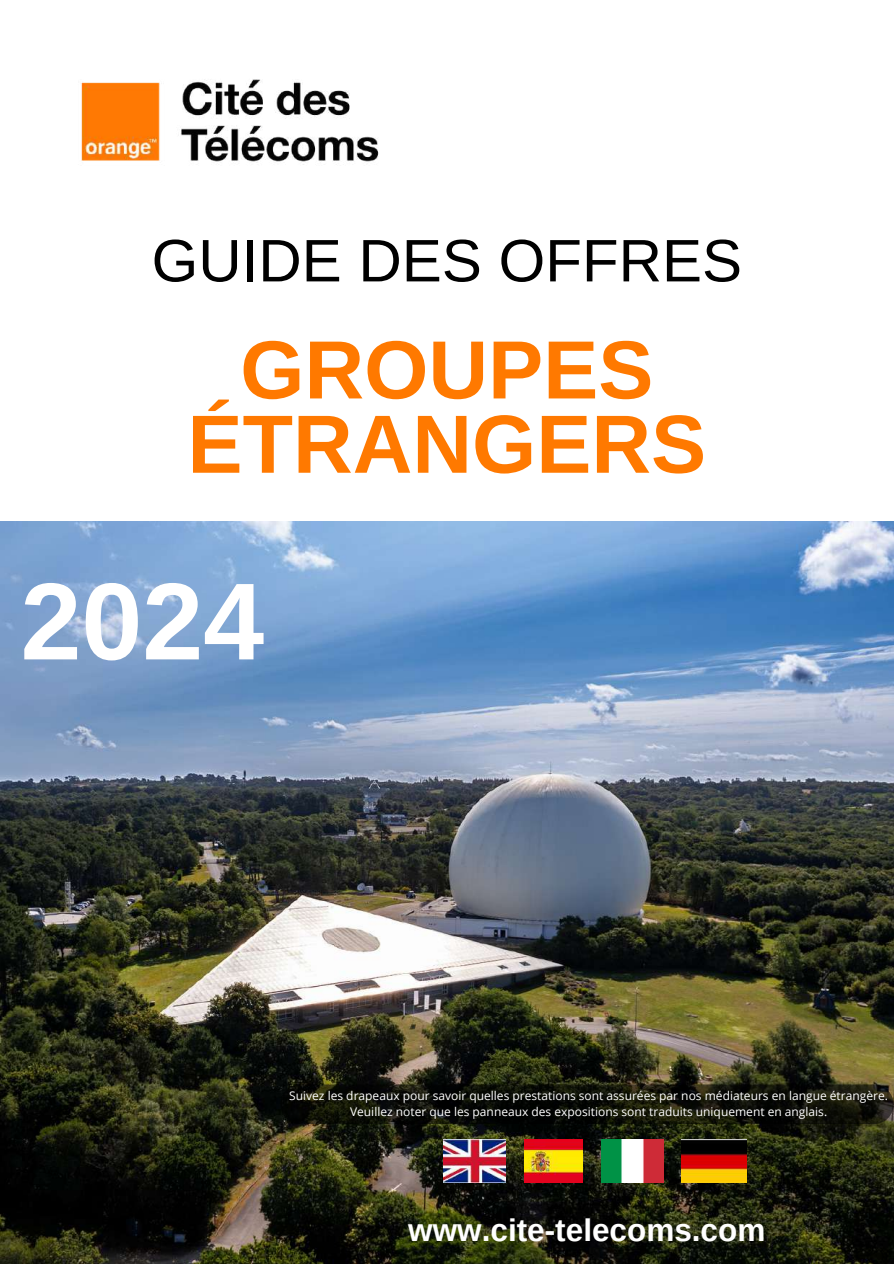
<style>
.page{position:relative;width:894px;height:1264px;background:#fff}
.page>*{position:absolute;margin:0;border:0;box-sizing:border-box;transform-origin:0 0}
.t1{font:700 109.5px "Arimo";color:#fff}
.t2{font:700 82.5px/74.2px "Arimo";color:#ff7900;text-align:center}
.t3{font:60px "Arimo";color:#000}
.t4{font:700 31.5px "Arimo";color:#fff}
.t5{font:12px/16px "Open Sans";color:#fff;text-align:center}
</style>
<div class="page">
<img style="left:0;top:521px;width:893px;height:742px">
<img style="left:81px;top:79px;width:298px;height:86px">
<img style="left:443px;top:1139px;width:62px;height:43px">
<img style="left:524px;top:1139px;width:58px;height:43px">
<img style="left:601px;top:1139px;width:62px;height:43px">
<img style="left:681px;top:1139px;width:65px;height:43px">
<svg style="left:280px;top:1084px;width:613px;height:40px;background:#101109"></svg>
<h3 class="t3" style="left:151px;top:227px;width:591px">GUIDE DES OFFRES</h3>
<h2 class="t2" style="left:187px;top:333px;width:520px">GROUPES<br>ÉTRANGERS</h2>
<h1 class="t1" style="left:20px;top:560px;width:245px">2024</h1>
<p class="t5" style="left:289px;top:1087px;width:600px">Suivez les drapeaux pour savoir quelles prestations sont assurées par nos médiateurs en langue étrangère.<br>Veuillez noter que les panneaux des expositions sont traduits uniquement en anglais.</p>
<h3 class="t4" style="left:408px;top:1212px;width:358px">www.cite-telecoms.com</h3>
</div>
